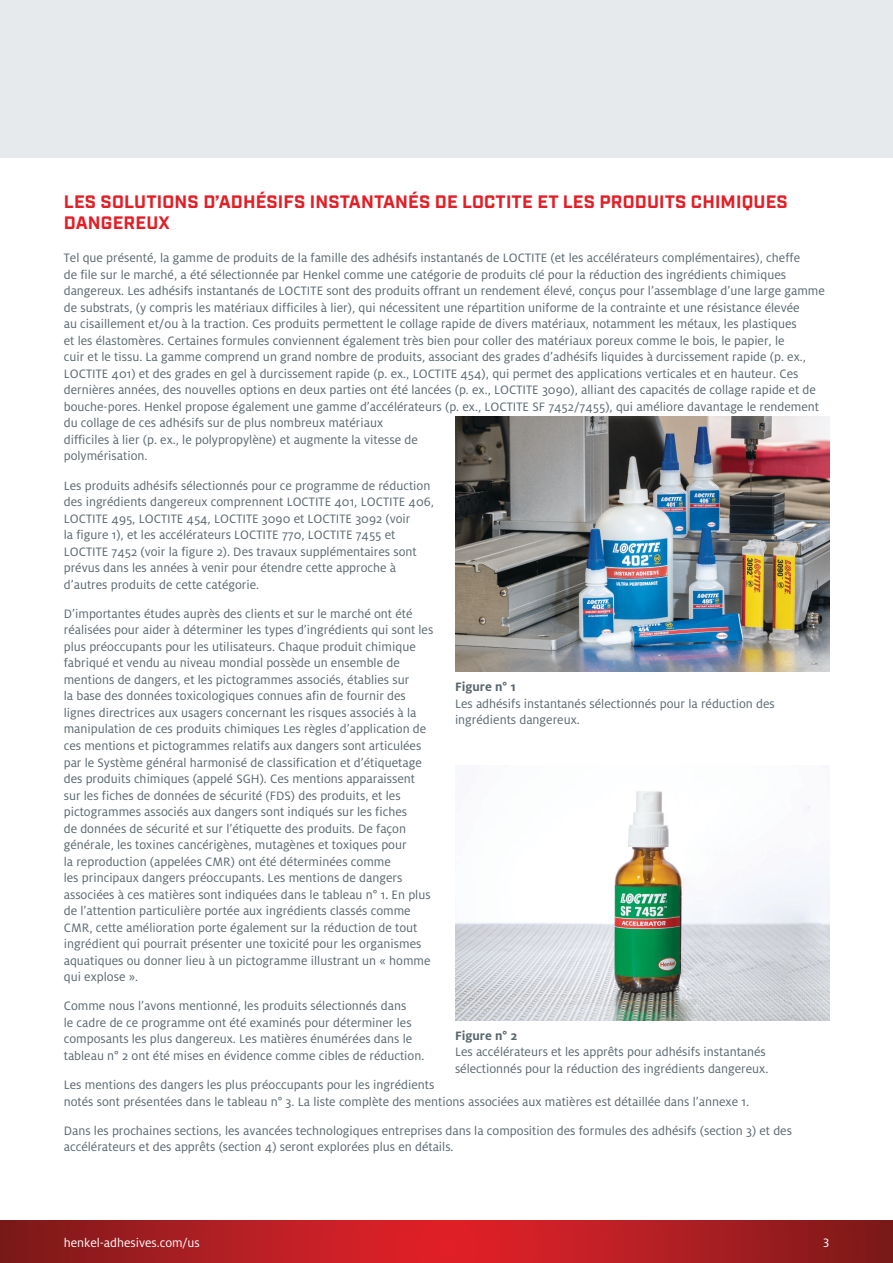
<style>
.page{position:relative;width:893px;height:1263px;background:#fff}
.page>*{position:absolute;margin:0;border:0;box-sizing:border-box;transform-origin:0 0}
.Copy_Head_12pt_4{font:700 18px/21px "Industry";letter-spacing:.01em;color:#e31e26}
.Copy_9pt_3{font:13.5px/16.5px "Henkel Milo";color:#59676e}
.Copy_9pt_links{font:13.5px/16.5px "Henkel Milo";color:#59676e}
.t1{font:13.5px "Henkel Milo";color:#fff}
.Copy_9pt_links-2{font:700 13.5px "Henkel Milo";color:#59676e}
</style>
<div class="page">
<div style="left:0;top:0;width:893px;height:157px;background:#e6eaed"></div>
<svg style="left:0;top:1220px;width:893px;height:43px;background:#b01d21"></svg>
<img style="left:455px;top:417px;width:374px;height:255px">
<img style="left:455px;top:791px;width:374px;height:229px">
<p class="Copy_Head_12pt_4" style="left:64px;top:192px;width:725px">LES SOLUTIONS D’ADHÉSIFS INSTANTANÉS DE LOCTITE ET LES PRODUITS CHIMIQUES<br>DANGEREUX</p>
<p class="Copy_9pt_3" style="left:64px;top:250px;width:763px">Tel que présenté, la gamme de produits de la famille des adhésifs instantanés de LOCTITE (et les accélérateurs complémentaires), cheffe<br>de file sur le marché, a été sélectionnée par Henkel comme une catégorie de produits clé pour la réduction des ingrédients chimiques dangereux. Les adhésifs instantanés de LOCTITE sont des produits offrant un rendement élevé, conçus pour l’assemblage d’une large gamme de substrats, (y compris les matériaux difficiles à lier), qui nécessitent une répartition uniforme de la contrainte et une résistance élevée<br>au cisaillement et/ou à la traction. Ces produits permettent le collage rapide de divers matériaux, notamment les métaux, les plastiques<br>et les élastomères. Certaines formules conviennent également très bien pour coller des matériaux poreux comme le bois, le papier, le<br>cuir et le tissu. La gamme comprend un grand nombre de produits, associant des grades d’adhésifs liquides à durcissement rapide (p. ex., LOCTITE 401) et des grades en gel à durcissement rapide (p. ex., LOCTITE 454), qui permet des applications verticales et en hauteur. Ces dernières années, des nouvelles options en deux parties ont été lancées (p. ex., LOCTITE 3090), alliant des capacités de collage rapide et de bouche-pores. Henkel propose également une gamme d’accélérateurs (p. ex., LOCTITE SF 7452/7455), qui améliore davantage le rendement du collage de ces adhésifs sur de plus nombreux matériaux<br>difficiles à lier (p. ex., le polypropylène) et augmente la vitesse de<br>polymérisation.</p>
<p class="Copy_9pt_3" style="left:64px;top:477px;width:372px">Les produits adhésifs sélectionnés pour ce programme de réduction des ingrédients dangereux comprennent LOCTITE 401, LOCTITE 406, LOCTITE 495, LOCTITE 454, LOCTITE 3090 et LOCTITE 3092 (voir<br>la figure 1), et les accélérateurs LOCTITE 770, LOCTITE 7455 et LOCTITE 7452 (voir la figure 2). Des travaux supplémentaires sont prévus dans les années à venir pour étendre cette approche à d’autres produits de cette catégorie.</p>
<p class="Copy_9pt_3" style="left:64px;top:606px;width:371px">D’importantes études auprès des clients et sur le marché ont été réalisées pour aider à déterminer les types d’ingrédients qui sont les plus préoccupants pour les utilisateurs. Chaque produit chimique fabriqué et vendu au niveau mondial possède un ensemble de mentions de dangers, et les pictogrammes associés, établies sur<br>la base des données toxicologiques connues afin de fournir des lignes directrices aux usagers concernant les risques associés à la manipulation de ces produits chimiques Les règles d’application de ces mentions et pictogrammes relatifs aux dangers sont articulées par le Système général harmonisé de classification et d’étiquetage des produits chimiques (appelé SGH). Ces mentions apparaissent sur les fiches de données de sécurité (FDS) des produits, et les pictogrammes associés aux dangers sont indiqués sur les fiches<br>de données de sécurité et sur l’étiquette des produits. De façon générale, les toxines cancérigènes, mutagènes et toxiques pour<br>la reproduction (appelées CMR) ont été déterminées comme<br>les principaux dangers préoccupants. Les mentions de dangers associées à ces matières sont indiquées dans le tableau n° 1. En plus de l’attention particulière portée aux ingrédients classés comme CMR, cette amélioration porte également sur la réduction de tout ingrédient qui pourrait présenter une toxicité pour les organismes aquatiques ou donner lieu à un pictogramme illustrant un « homme qui explose ».</p>
<p class="Copy_9pt_3" style="left:64px;top:998px;width:362px">Comme nous l’avons mentionné, les produits sélectionnés dans<br>le cadre de ce programme ont été examinés pour déterminer les composants les plus dangereux. Les matières énumérées dans le tableau n° 2 ont été mises en évidence comme cibles de réduction.</p>
<p class="Copy_9pt_3" style="left:64px;top:1077px;width:687px">Les mentions des dangers les plus préoccupants pour les ingrédients<br>notés sont présentées dans le tableau n° 3. La liste complète des mentions associées aux matières est détaillée dans l’annexe 1.</p>
<p class="Copy_9pt_3" style="left:64px;top:1122px;width:730px">Dans les prochaines sections, les avancées technologiques entreprises dans la composition des formules des adhésifs (section 3) et des accélérateurs et des apprêts (section 4) seront explorées plus en détails.</p>
<p class="Copy_9pt_links-2" style="left:455px;top:679px;width:62px">Figure n° 1</p>
<p class="Copy_9pt_links" style="left:455px;top:695px;width:321px">Les adhésifs instantanés sélectionnés pour la réduction des ingrédients dangereux.</p>
<p class="Copy_9pt_links-2" style="left:455px;top:1028px;width:64px">Figure n° 2</p>
<p class="Copy_9pt_links" style="left:455px;top:1044px;width:315px">Les accélérateurs et les apprêts pour adhésifs instantanés sélectionnés pour la réduction des ingrédients dangereux.</p>
<p class="t1" style="left:64px;top:1235px;width:137px">henkel-adhesives.com/us</p>
<p class="t1" style="left:823px;top:1235px;width:7px">3</p>
</div>
